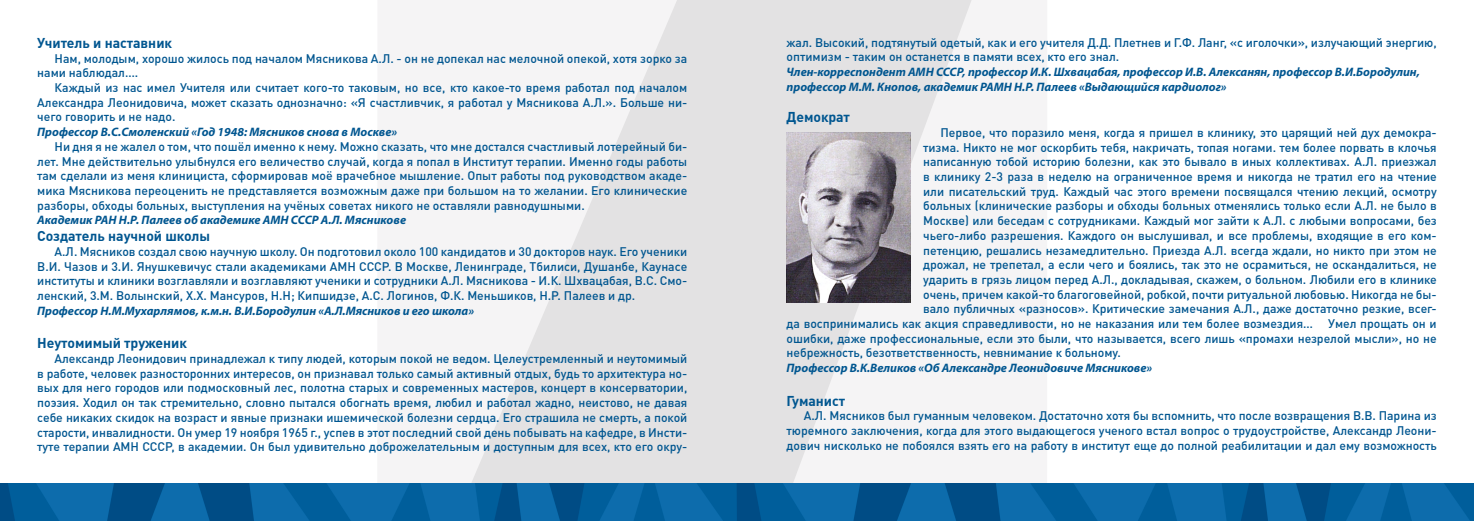
<style>
.page{position:relative;width:1474px;height:521px;background:#fff}
.page>*{position:absolute;margin:0;border:0;box-sizing:border-box;transform-origin:0 0}
.t1{font:700 14px "DIN Cyr";letter-spacing:-.005em;color:#005690}
.t2{font:500 12.25px/14.7px "DIN Cyr";letter-spacing:-.005em;color:#005690;text-align:justify}
.t3{font:italic 700 12.25px/14.7px "Myriad Pro";letter-spacing:-.005em;color:#005690}
</style>
<div class="page">
<div style="left:377px;top:0;width:670px;height:521px;background:#f5f4f5"></div>
<svg style="left:472px;top:0;width:499px;height:483px;fill:#e3e2e3"></svg>
<img style="left:0;top:483px;width:1473px;height:38px">
<img style="left:786px;top:132px;width:124px;height:171px">
<p class="t1" style="left:37px;top:35px;width:136px">Учитель и наставник</p>
<p class="t2" style="left:37px;top:51px;width:651px;text-indent:17px">Нам, молодым, хорошо жилось под началом Мясникова А.Л. - он не допекал нас мелочной опекой, хотя зорко за нами наблюдал….</p>
<p class="t2" style="left:37px;top:80px;width:651px;text-indent:17px">Каждый из нас имел Учителя или считает кого-то таковым, но все, кто какое-то время работал под началом Александра Леонидовича, может сказать однозначно: «Я счастливчик, я работал у Мясникова А.Л.». Больше ни&shy;чего говорить и не надо.</p>
<p class="t3" style="left:37px;top:124px;width:361px">Профессор В.С.Смоленский «Год 1948: Мясников снова в Москве»</p>
<p class="t2" style="left:37px;top:139px;width:651px;text-indent:17px">Ни дня я не жалел о том, что пошёл именно к нему. Можно сказать, что мне достался счастливый лотерейный би&shy;лет. Мне действительно улыбнулся его величество случай, когда я попал в Институт терапии. Именно годы работы там сделали из меня клинициста, сформировав моё врачебное мышление. Опыт работы под руководством акаде&shy;мика Мясникова переоценить не представляется возможным даже при большом на то желании. Его клинические разборы, обходы больных, выступления на учёных советах никого не оставляли равнодушными.</p>
<p class="t3" style="left:37px;top:212px;width:370px">Академик РАН Н.Р. Палеев об академике АМН СССР А.Л. Мясникове</p>
<p class="t1" style="left:37px;top:228px;width:174px">Создатель научной школы</p>
<p class="t2" style="left:37px;top:244px;width:651px;text-indent:17px">А.Л. Мясников создал свою научную школу. Он подготовил около 100 кандидатов и 30 докторов наук. Его ученики В.И. Чазов и 3.И. Янушкевичус стали академиками АМН СССР. В Москве, Ленинграде, Тбилиси, Душанбе, Каунасе институты и клиники возглавляли и возглавляют ученики и сотрудники А.Л. Мясникова - И.К. Шхвацабая, В.С. Смо&shy;ленский, 3.М. Волынский, Х.Х. Мансуров, Н.Н; Кипшидзе, А.С. Логинов, Ф.К. Меньшиков, Н.Р. Палеев и др.</p>
<p class="t3" style="left:37px;top:303px;width:438px">Профессор Н.М.Мухарлямов, к.м.н. В.И.Бородулин «А.Л.Мясников и его школа»</p>
<p class="t1" style="left:37px;top:335px;width:151px">Неутомимый труженик</p>
<p class="t2" style="left:37px;top:351px;width:651px;text-indent:17px">Александр Леонидович принадлежал к типу людей, которым покой не ведом. Целеустремленный и неутомимый в работе, человек разносторонних интересов, он признавал только самый активный отдых, будь то архитектура но&shy;вых для него городов или подмосковный лес, полотна старых и современных мастеров, концерт в консерватории, поэзия. Ходил он так стремительно, словно пытался обогнать время, любил и работал жадно, неистово, не давая себе никаких скидок на возраст и явные признаки ишемической болезни сердца. Его страшила не смерть, а покой старости, инвалидности. Он умер 19 ноября 1965 г., успев в этот последний свой день побывать на кафедре, в Инсти&shy;туте терапии АМН СССР, в академии. Он был удивительно доброжелательным и доступным для всех, кто его окру-</p>
<p class="t2" style="left:786px;top:35px;width:651px">жал. Высокий, подтянутый одетый, как и его учителя Д.Д. Плетнев и Г.Ф. Ланг, «с иголочки», излучающий энергию, оптимизм - таким он останется в памяти всех, кто его знал.</p>
<p class="t3" style="left:786px;top:64px;width:635px">Член-корреспондент АМН СССР, профессор И.К. Шхвацабая, профессор И.В. Алексанян, профессор В.И.Бородулин, профессор М.М. Кнопов, академик РАМН Н.Р. Палеев «Выдающийся кардиолог»</p>
<p class="t1" style="left:786px;top:109px;width:65px">Демократ</p>
<p class="t2" style="left:940px;top:125px;width:497px">Первое, что поразило меня, когда я пришел в клинику, это царящий ней дух демокра-</p>
<p class="t2" style="left:923px;top:140px;width:515px">тизма. Никто не мог оскорбить тебя, накричать, топая ногами. тем более порвать в клочья</p>
<p class="t2" style="left:923px;top:154px;width:515px">написанную тобой историю болезни, как это бывало в иных коллективах. А.Л. приезжал</p>
<p class="t2" style="left:923px;top:169px;width:515px">в клинику 2-3 раза в неделю на ограниченное время и никогда не тратил его на чтение</p>
<p class="t2" style="left:923px;top:184px;width:515px">или писательский труд. Каждый час этого времени посвящался чтению лекций, осмотру</p>
<p class="t2" style="left:923px;top:199px;width:515px">больных (клинические разборы и обходы больных отменялись только если А.Л. не было в</p>
<p class="t2" style="left:923px;top:213px;width:515px">Москве) или беседам с сотрудниками. Каждый мог зайти к А.Л. с любыми вопросами, без</p>
<p class="t2" style="left:923px;top:228px;width:515px">чьего-либо разрешения. Каждого он выслушивал, и все проблемы, входящие в его ком-</p>
<p class="t2" style="left:923px;top:243px;width:515px">петенцию, решались незамедлительно. Приезда А.Л. всегда ждали, но никто при этом не</p>
<p class="t2" style="left:923px;top:257px;width:515px">дрожал, не трепетал, а если чего и боялись, так это не осрамиться, не оскандалиться, не</p>
<p class="t2" style="left:923px;top:272px;width:515px">ударить в грязь лицом перед А.Л., докладывая, скажем, о больном. Любили его в клинике</p>
<p class="t2" style="left:923px;top:287px;width:515px">очень, причем какой-то благоговейной, робкой, почти ритуальной любовью. Никогда не бы-</p>
<p class="t2" style="left:923px;top:301px;width:515px">вало публичных «разносов». Критические замечания А.Л., даже достаточно резкие, всег-</p>
<p class="t2" style="left:786px;top:316px;width:651px">да воспринимались как акция справедливости, но не наказания или тем более возмездия… Умел прощать он и</p>
<p class="t2" style="left:786px;top:331px;width:651px">ошибки, даже профессиональные, если это были, что называется, всего лишь «промахи незрелой мысли», но не</p>
<p class="t2" style="left:786px;top:346px;width:336px">небрежность, безответственность, невнимание к больному.</p>
<p class="t3" style="left:786px;top:360px;width:367px">Профессор В.К.Великов «Об Александре Леонидовиче Мясникове»</p>
<p class="t1" style="left:786px;top:392px;width:60px">Гуманист</p>
<p class="t2" style="left:786px;top:409px;width:651px;text-indent:17px">А.Л. Мясников был гуманным человеком. Достаточно хотя бы вспомнить, что после возвращения В.В. Парина из тюремного заключения, когда для этого выдающегося ученого встал вопрос о трудоустройстве, Александр Леони&shy;дович нисколько не побоялся взять его на работу в институт еще до полной реабилитации и дал ему возможность</p>
</div>
